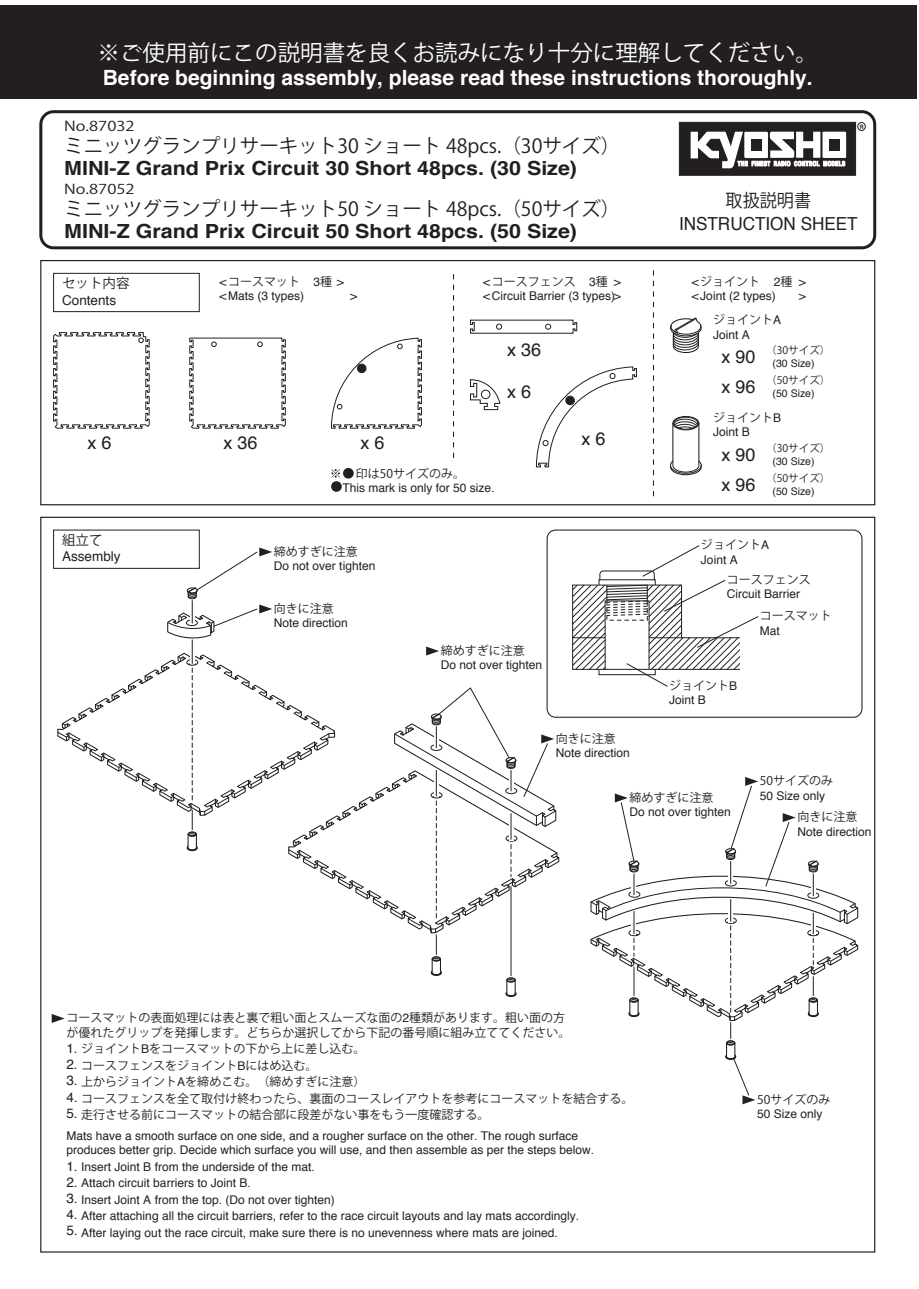
<style>
.page{position:relative;width:919px;height:1289px;background:#fff}
.page>*{position:absolute;margin:0;border:0;box-sizing:border-box;transform-origin:0 0}
.t1{font:22.5px "Shin Go Bold 83 pv RKSJ H";color:#fff}
.t2{font:700 21px "Helvetica";color:#fff}
.t3{font:700 19.5px "Helvetica";color:#231f20;scale:1.1 1}
.t4{font:19.5px "Shin Go Bold 83 pv RKSJ H";color:#231f20}
.t5{font:18px/29.7px "Helvetica";color:#231f20}
.t6{font:18px "Helvetica";color:#231f20;scale:.95 1}
.t7{font:18px "Gothic BBB Medium 83 pv RKSJ H";color:#231f20;scale:.95 1}
.t8{font:13.5px/16.2px "Helvetica";color:#231f20;text-align:justify}
.t9{font:13.5px "Shin Go Bold 83 pv RKSJ H";color:#231f20;scale:1.22 1}
.t10{font:13.5px "Gothic BBB Medium 83 pv RKSJ H";color:#231f20}
.t11{font:12px/16.5px "Helvetica";color:#231f20}
.t12{font:12px/16.5px "Gothic BBB Medium 83 pv RKSJ H";color:#231f20}
.t13{font:10.5px "Helvetica";color:#231f20}
.t14{font:10.5px "Gothic BBB Medium 83 pv RKSJ H";color:#231f20}
.t15{font:700 6.15px "Helvetica";color:#231f20;scale:.87 1}
.s1{font-family:"Helvetica"}
</style>
<div class="page">
<svg style="left:53px;top:332px;width:97px;height:97px"></svg>
<svg style="left:189px;top:337px;width:97px;height:92px"></svg>
<svg style="left:330px;top:337px;width:92px;height:92px"></svg>
<svg style="left:535px;top:366px;width:102px;height:102px"></svg>
<svg style="left:470px;top:379px;width:30px;height:31px"></svg>
<svg style="left:470px;top:319px;width:107px;height:15px"></svg>
<svg style="left:670px;top:416px;width:32px;height:60px"></svg>
<svg style="left:670px;top:317px;width:32px;height:36px"></svg>
<div style="left:679px;top:122px;width:176px;height:54px;background:#231f20;border:1px solid #231f20"></div>
<div style="left:857px;top:122px;width:8px;height:9px;border:1px solid #231f20;border-radius:50%"></div>
<div style="left:822px;top:132px;width:24px;height:26px;background:#fff"></div>
<svg style="left:690px;top:132px;width:154px;height:36px"></svg>
<div style="left:0;top:5px;width:917px;height:94px;background:#231f20"></div>
<div style="left:40px;top:260px;width:835px;height:245px;border:1px solid #231f20"></div>
<div style="left:39px;top:110px;width:837px;height:139px;border:3px solid #231f20;border-radius:13px"></div>
<div style="left:53px;top:273px;width:147px;height:39px;border:1px solid #231f20"></div>
<svg style="left:57px;top:547px;width:502px;height:450px"></svg>
<svg style="left:590px;top:777px;width:268px;height:327px"></svg>
<svg style="left:52px;top:1014px;width:13px;height:8px"></svg>
<svg style="left:546px;top:529px;width:316px;height:189px"></svg>
<svg style="left:331px;top:469px;width:9px;height:8px"></svg>
<svg style="left:453px;top:274px;width:1px;height:184px"></svg>
<svg style="left:653px;top:270px;width:1px;height:226px"></svg>
<div style="left:343px;top:468px;width:10px;height:10px;background:#231f20;border-radius:50%"></div>
<div style="left:331px;top:481px;width:11px;height:11px;background:#231f20;border-radius:50%"></div>
<h1 class="t1" style="left:98px;top:40px;width:722px">※ご使用前にこの説明書を良くお読みになり十分に理解してください。</h1>
<h2 class="t2" style="left:103px;top:68px;width:711px">Before beginning assembly, please read these instructions thoroughly.</h2>
<p class="t9" style="left:64px;top:119px;width:59px">No.87032</p>
<h3 class="t4" style="left:64px;top:135px;width:557px">ミニッツグランプリサーキット30 ショート 48pcs.（30サイズ）</h3>
<h3 class="t3" style="left:64px;top:160px;width:467px">MINI-Z Grand Prix Circuit 30 Short 48pcs. (30 Size)</h3>
<p class="t15" style="left:859px;top:124px;width:6px">R</p>
<p class="t9" style="left:64px;top:182px;width:59px">No.87052</p>
<h3 class="t4" style="left:64px;top:198px;width:557px">ミニッツグランプリサーキット50 ショート 48pcs.（50サイズ）</h3>
<h3 class="t3" style="left:64px;top:223px;width:467px">MINI-Z Grand Prix Circuit 50 Short 48pcs. (50 Size)</h3>
<h3 class="t7" style="left:725px;top:190px;width:91px">取扱説明書</h3>
<h3 class="t6" style="left:679px;top:216px;width:190px">INSTRUCTION SHEET</h3>
<p class="t10" style="left:62px;top:276px;width:69px">セット内容</p>
<p class="t8" style="left:62px;top:293px;width:56px">Contents</p>
<p class="t12" style="left:219px;top:274px;width:126px"><span class="s1">&lt;</span>コースマット <span class="s1">3</span>種 <span class="s1">&gt;</span></p>
<p class="t12" style="left:483px;top:274px;width:126px"><span class="s1">&lt;</span>コースフェンス <span class="s1">3</span>種</p>
<p class="t11" style="left:613px;top:274px;width:9px">&gt;</p>
<p class="t12" style="left:691px;top:274px;width:102px"><span class="s1">&lt;</span>ジョイント <span class="s1">2</span>種</p>
<p class="t11" style="left:798px;top:274px;width:9px">&gt;</p>
<p class="t11" style="left:219px;top:289px;width:86px">&lt;Mats (3 types)</p>
<p class="t11" style="left:350px;top:289px;width:9px">&gt;</p>
<p class="t11" style="left:483px;top:289px;width:139px">&lt;Circuit Barrier (3 types)&gt;</p>
<p class="t11" style="left:691px;top:289px;width:85px">&lt;Joint (2 types)</p>
<p class="t11" style="left:798px;top:289px;width:9px">&gt;</p>
<h3 class="t5" style="left:507px;top:336px;width:36px">x 36</h3>
<h3 class="t5" style="left:507px;top:378px;width:26px">x 6</h3>
<p class="t12" style="left:713px;top:312px;width:70px">ジョイント<span class="s1">A</span></p>
<p class="t14" style="left:766px;top:344px;width:66px">（30サイズ）</p>
<p class="t14" style="left:766px;top:374px;width:66px">（50サイズ）</p>
<p class="t11" style="left:713px;top:327px;width:38px">Joint A</p>
<h3 class="t5" style="left:721px;top:343px;width:36px">x 90 x 96</h3>
<p class="t13" style="left:772px;top:359px;width:44px">(30 Size)</p>
<p class="t13" style="left:772px;top:388px;width:44px">(50 Size)</p>
<p class="t12" style="left:713px;top:410px;width:70px">ジョイント<span class="s1">B</span></p>
<h3 class="t5" style="left:87px;top:430px;width:26px">x 6</h3>
<h3 class="t5" style="left:223px;top:430px;width:36px">x 36</h3>
<h3 class="t5" style="left:360px;top:430px;width:26px">x 6</h3>
<p class="t12" style="left:356px;top:465px;width:111px">印は50サイズのみ。</p>
<p class="t11" style="left:342px;top:480px;width:154px">This mark is only for 50 size.</p>
<h3 class="t5" style="left:581px;top:425px;width:26px">x 6</h3>
<p class="t11" style="left:713px;top:425px;width:38px">Joint B</p>
<h3 class="t5" style="left:721px;top:441px;width:36px">x 90 x 96</h3>
<p class="t14" style="left:766px;top:442px;width:66px">（30サイズ）</p>
<p class="t14" style="left:766px;top:472px;width:66px">（50サイズ）</p>
<p class="t13" style="left:772px;top:456px;width:44px">(30 Size)</p>
<p class="t13" style="left:772px;top:486px;width:44px">(50 Size)</p>
<p class="t10" style="left:62px;top:532px;width:42px">組立て</p>
<p class="t12" style="left:701px;top:537px;width:70px">ジョイント<span class="s1">A</span></p>
<p class="t12" style="left:726px;top:571px;width:85px">コースフェンス</p>
<p class="t12" style="left:759px;top:608px;width:73px">コースマット</p>
<p class="t12" style="left:274px;top:543px;width:85px">締めすぎに注意</p>
<p class="t8" style="left:62px;top:549px;width:60px">Assembly</p>
<p class="t11" style="left:701px;top:552px;width:38px">Joint A</p>
<p class="t11" style="left:726px;top:587px;width:75px">Circuit Barrier</p>
<p class="t11" style="left:759px;top:623px;width:22px">Mat</p>
<p class="t11" style="left:274px;top:558px;width:103px">Do not over tighten</p>
<p class="t12" style="left:274px;top:600px;width:61px">向きに注意</p>
<p class="t11" style="left:274px;top:615px;width:76px">Note direction</p>
<p class="t12" style="left:441px;top:642px;width:85px">締めすぎに注意</p>
<p class="t11" style="left:441px;top:657px;width:103px">Do not over tighten</p>
<p class="t12" style="left:669px;top:677px;width:70px">ジョイント<span class="s1">B</span></p>
<p class="t12" style="left:556px;top:730px;width:61px">向きに注意</p>
<p class="t11" style="left:556px;top:745px;width:76px">Note direction</p>
<p class="t11" style="left:669px;top:693px;width:38px">Joint B</p>
<p class="t12" style="left:629px;top:789px;width:85px">締めすぎに注意</p>
<p class="t11" style="left:629px;top:804px;width:103px">Do not over tighten</p>
<p class="t12" style="left:759px;top:772px;width:75px">50サイズのみ</p>
<p class="t11" style="left:759px;top:788px;width:67px">50 Size only</p>
<p class="t12" style="left:797px;top:809px;width:61px">向きに注意</p>
<p class="t11" style="left:797px;top:824px;width:76px">Note direction</p>
<p class="t12" style="left:66px;top:1010px;width:506px;line-height:14.4px">コースマットの表面処理には表と裏で粗い面とスムーズな面の<span class="s1">2</span>種類があります。粗い面の方が優れたグリップを発揮します。どちらか選択してから下記の番号順に組み立ててください。</p>
<p class="t8" style="left:66px;top:1041px;width:13px">1.<br>2.<br>3.<br>4.<br>5.</p>
<p class="t12" style="left:81px;top:1040px;width:554px">ジョイント<span class="s1">B</span>をコースマットの下から上に差し込む。<br>コースフェンスをジョイント<span class="s1">B</span>にはめ込む。<br>上からジョイント<span class="s1">A</span>を締めこむ。（締めすぎに注意）<br>コースフェンスを全て取付け終わったら、裏面のコースレイアウトを参考にコースマットを結合する。走行させる前にコースマットの結合部に段差がない事をもう一度確認する。</p>
<p class="t11" style="left:66px;top:1129px;width:529px;line-height:14.4px">Mats have a smooth surface on one side, and a rougher surface on the other. The rough surface produces better grip. Decide which surface you will use, and then assemble as per the steps below.</p>
<p class="t8" style="left:66px;top:1158px;width:13px">1.<br>2.<br>3.<br>4.<br>5.</p>
<p class="t11" style="left:81px;top:1159px;width:499px">Insert Joint B from the underside of the mat.<br>Attach circuit barriers to Joint B.<br>Insert Joint A from the top. (Do not over tighten)<br>After attaching all the circuit barriers, refer to the race circuit layouts and lay mats accordingly.<br>After laying out the race circuit, make sure there is no unevenness where mats are joined.</p>
<p class="t12" style="left:757px;top:1091px;width:75px">50サイズのみ</p>
<p class="t11" style="left:757px;top:1106px;width:67px">50 Size only</p>
</div>
